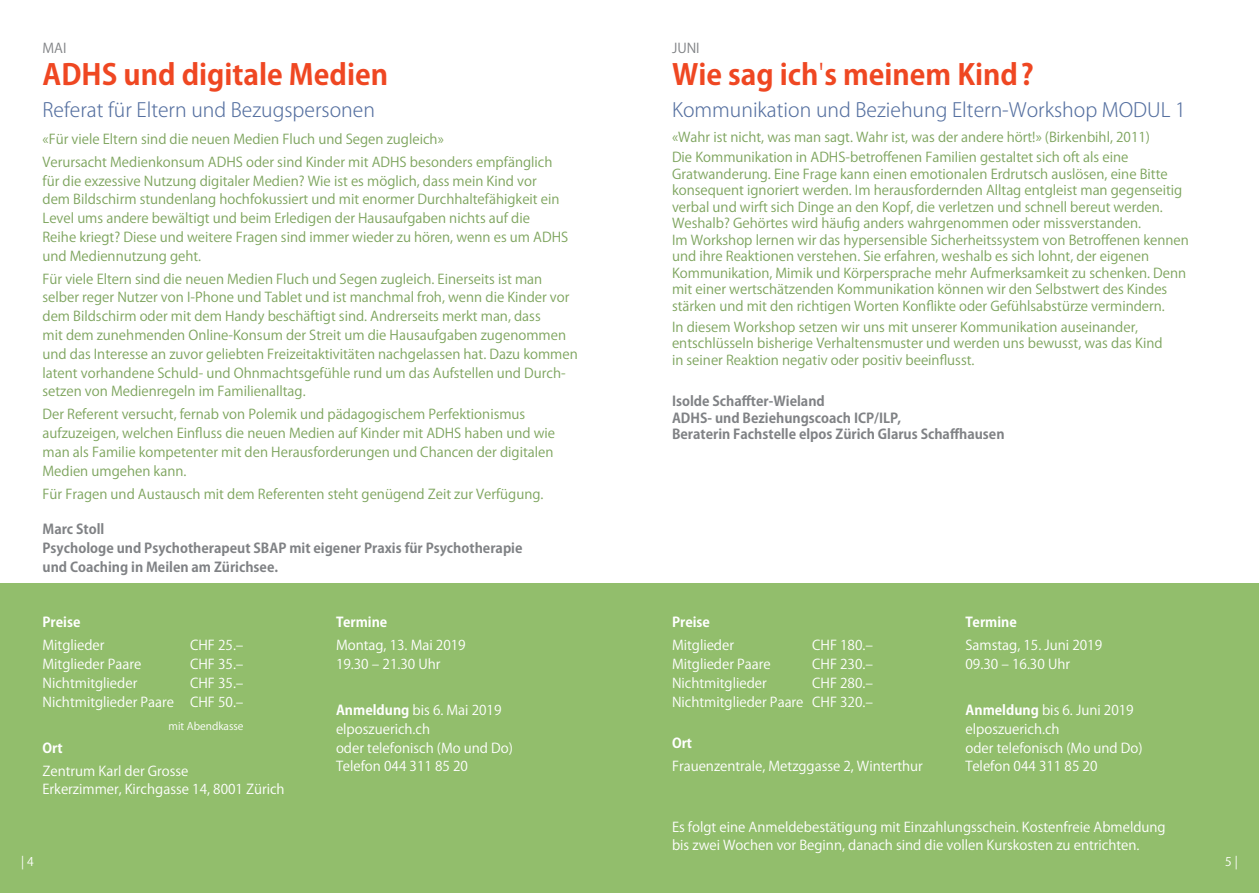
<style>
.page{position:relative;width:1259px;height:893px;background:#fff}
.page>*{position:absolute;margin:0;border:0;box-sizing:border-box;transform-origin:0 0}
.t1{font:700 28.5px "Koz Go Pro";color:#ef4722}
.t2{font:300 19.5px "Koz Go Pro";color:#5570a0}
.t3{font:13.5px/18.8px "Koz Go Pro";color:#7da45d}
.t4{font:13.5px/18.8px "Koz Go Pro";color:#fff}
.t5{font:700 13.5px/16.5px "Koz Go Pro";color:#808285}
.t6{font:700 13.5px "Koz Go Pro";color:#fff}
.t7{font:13.5px "Koz Go Pro";color:#808285}
.t8{font:12px "Koz Go Pro";color:#fff}
.t9{font:10.5px "Koz Go Pro";color:#fff}
.s1{font-weight:700}
.s2{font-weight:300}
</style>
<div class="page">
<div style="left:0;top:583px;width:629px;height:310px;background:#92be6c"></div>
<div style="left:629px;top:583px;width:630px;height:310px;background:#92be6c"></div>
<p class="t7" style="left:43px;top:40px;width:26px">MAI</p>
<h1 class="t1" style="left:43px;top:56px;width:347px">ADHS und digitale Medien</h1>
<h2 class="t2" style="left:43px;top:97px;width:334px">Referat für Eltern und Bezugspersonen</h2>
<p class="t3" style="left:43px;top:128px;width:511px;line-height:23px">«Für viele Eltern sind die neuen Medien Fluch und Segen zugleich»<br>Verursacht Medienkonsum ADHS oder sind Kinder mit ADHS besonders empfänglich</p>
<p class="t3" style="left:43px;top:172px;width:527px">für die exzessive Nutzung digitaler Medien? Wie ist es möglich, dass mein Kind vor<br>dem Bildschirm stundenlang hochfokussiert und mit enormer Durchhaltefähigkeit ein Level ums andere bewältigt und beim Erledigen der Hausaufgaben nichts auf die<br>Reihe kriegt? Diese und weitere Fragen sind immer wieder zu hören, wenn es um ADHS und Mediennutzung geht.</p>
<p class="t3" style="left:43px;top:270px;width:537px">Für viele Eltern sind die neuen Medien Fluch und Segen zugleich. Einerseits ist man selber reger Nutzer von I-Phone und Tablet und ist manchmal froh, wenn die Kinder vor dem Bildschirm oder mit dem Handy beschäftigt sind. Andrerseits merkt man, dass<br>mit dem zunehmenden Online-Konsum der Streit um die Hausaufgaben zugenommen und das Interesse an zuvor geliebten Freizeitaktivitäten nachgelassen hat. Dazu kommen latent vorhandene Schuld- und Ohnmachtsgefühle rund um das Aufstellen und Durch&shy;setzen von Medienregeln im Familienalltag.</p>
<p class="t3" style="left:43px;top:405px;width:514px">Der Referent versucht, fernab von Polemik und pädagogischem Perfektionismus aufzuzeigen, welchen Einfluss die neuen Medien auf Kinder mit ADHS haben und wie man als Familie kompetenter mit den Herausforderungen und Chancen der digitalen Medien umgehen kann.</p>
<p class="t3" style="left:43px;top:485px;width:502px">Für Fragen und Austausch mit dem Referenten steht genügend Zeit zur Verfügung.</p>
<p class="t5" style="left:43px;top:521px;width:481px;line-height:18.8px">Marc Stoll<br>Psychologe und Psychotherapeut SBAP mit eigener Praxis für Psychotherapie und Coaching in Meilen am Zürichsee.</p>
<p class="t6" style="left:43px;top:614px;width:39px">Preise</p>
<p class="t4" style="left:43px;top:636px;width:64px">Mitglieder</p>
<p class="t4" style="left:190px;top:636px;width:55px">CHF 25.–</p>
<p class="t4" style="left:43px;top:655px;width:100px">Mitglieder Paare</p>
<p class="t4" style="left:190px;top:655px;width:55px">CHF 35.–</p>
<p class="t4" style="left:43px;top:674px;width:96px">Nichtmitglieder</p>
<p class="t4" style="left:43px;top:674px;width:203px;text-align:right">CHF 35.–<br>Nichtmitglieder Paare CHF 50.–</p>
<p class="t9" style="left:168px;top:719px;width:77px">mit Abendkasse</p>
<p class="t6" style="left:43px;top:739px;width:22px">Ort</p>
<p class="t4" style="left:43px;top:762px;width:244px">Zentrum Karl der Grosse<br>Erkerzimmer, Kirchgasse 14, 8001 Zürich</p>
<p class="t6" style="left:336px;top:614px;width:53px">Termine</p>
<p class="t4" style="left:336px;top:636px;width:131px">Montag, 13. Mai 2019<br>19.30 – 21.30 Uhr</p>
<p class="t4" style="left:336px;top:701px;width:178px"><span class="s1">Anmeldung</span> bis 6. Mai 2019 elposzuerich.ch<br>oder telefonisch (Mo und Do)<br>Telefon 044 311 85 20</p>
<p class="t7" style="left:672px;top:40px;width:29px">JUNI</p>
<h1 class="t1" style="left:672px;top:56px;width:363px">Wie sag ich<span class="s2">'</span>s meinem Kind?</h1>
<h2 class="t2" style="left:672px;top:97px;width:515px">Kommunikation und Beziehung Eltern-Workshop MODUL 1</h2>
<p class="t3" style="left:672px;top:127px;width:479px;line-height:20.7px">«Wahr ist nicht, was man sagt. Wahr ist, was der andere hört!» (Birkenbihl, 2011)<br>Die Kommunikation in ADHS-betroffenen Familien gestaltet sich oft als eine</p>
<p class="t3" style="left:672px;top:166px;width:518px;line-height:16.5px">Gratwanderung. Eine Frage kann einen emotionalen Erdrutsch auslösen, eine Bitte konsequent ignoriert werden. Im herausfordernden Alltag entgleist man gegenseitig verbal und wirft sich Dinge an den Kopf, die verletzen und schnell bereut werden.<br>Weshalb? Gehörtes wird häufig anders wahrgenommen oder missverstanden.<br>Im Workshop lernen wir das hypersensible Sicherheitssystem von Betroffenen kennen und ihre Reaktionen verstehen. Sie erfahren, weshalb es sich lohnt, der eigenen Kommunikation, Mimik und Körpersprache mehr Aufmerksamkeit zu schenken. Denn mit einer wertschätzenden Kommunikation können wir den Selbstwert des Kindes stärken und mit den richtigen Worten Konflikte oder Gefühlsabstürze vermindern.</p>
<p class="t3" style="left:672px;top:319px;width:492px;line-height:16.5px">In diesem Workshop setzen wir uns mit unserer Kommunikation auseinander, entschlüsseln bisherige Verhaltensmuster und werden uns bewusst, was das Kind in seiner Reaktion negativ oder positiv beeinflusst.</p>
<p class="t5" style="left:672px;top:394px;width:334px">Isolde Schaffter-Wieland<br>ADHS- und Beziehungscoach ICP/ILP,<br>Beraterin Fachstelle elpos Zürich Glarus Schaffhausen</p>
<p class="t6" style="left:672px;top:614px;width:39px">Preise</p>
<p class="t4" style="left:672px;top:636px;width:64px">Mitglieder</p>
<p class="t4" style="left:812px;top:636px;width:62px">CHF 180.–</p>
<p class="t4" style="left:672px;top:655px;width:100px">Mitglieder Paare</p>
<p class="t4" style="left:812px;top:655px;width:62px">CHF 230.–</p>
<p class="t4" style="left:672px;top:674px;width:96px">Nichtmitglieder</p>
<p class="t4" style="left:672px;top:674px;width:203px;text-align:right">CHF 280.–<br>Nichtmitglieder Paare CHF 320.–</p>
<p class="t6" style="left:672px;top:735px;width:22px">Ort</p>
<p class="t4" style="left:672px;top:757px;width:252px">Frauenzentrale, Metzggasse 2, Winterthur</p>
<p class="t6" style="left:965px;top:614px;width:53px">Termine</p>
<p class="t4" style="left:965px;top:636px;width:138px">Samstag, 15. Juni 2019<br>09.30 – 16.30 Uhr</p>
<p class="t4" style="left:965px;top:701px;width:178px"><span class="s1">Anmeldung</span> bis 6. Juni 2019 elposzuerich.ch<br>oder telefonisch (Mo und Do)<br>Telefon 044 311 85 20</p>
<p class="t4" style="left:672px;top:818px;width:495px">Es folgt eine Anmeldebestätigung mit Einzahlungsschein. Kostenfreie Abmeldung bis zwei Wochen vor Beginn, danach sind die vollen Kurskosten zu entrichten.</p>
<p class="t8" style="left:21px;top:854px;width:14px">| 4</p>
<p class="t8" style="left:1225px;top:854px;width:14px">5 |</p>
</div>
